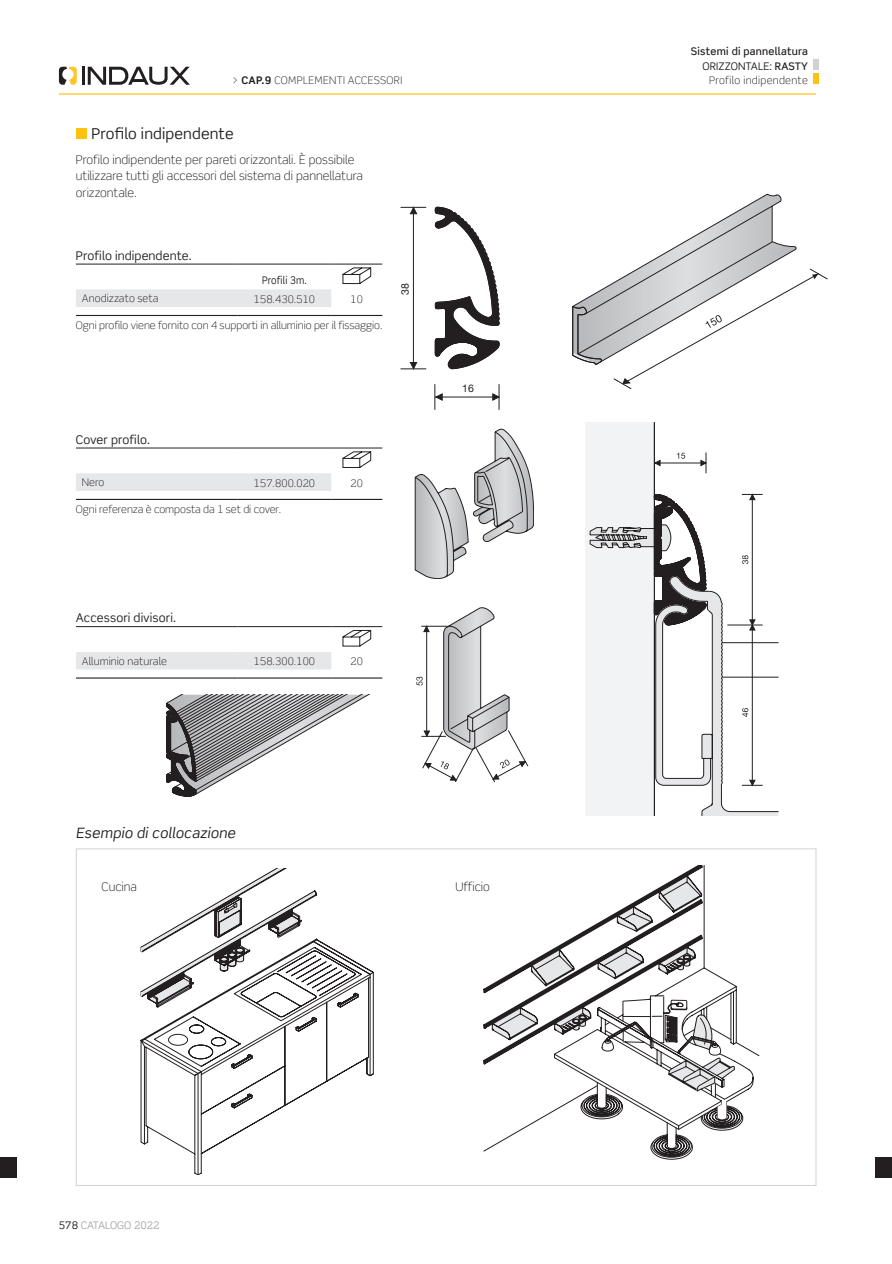
<style>
.page{position:relative;width:892px;height:1264px;background:#fff}
.page>*{position:absolute;margin:0;border:0;box-sizing:border-box;transform-origin:0 0}
.TITULU_2{font:15px "Scene Pro";letter-spacing:.01em;color:#231f20}
.TITULU_3{font:italic 14.25px "Scene Pro";letter-spacing:.01em;color:#231f20}
.descripción{font:300 12px/16.5px "Scene Pro";color:#231f20}
.tabl__TITULO{font:12px "Scene Pro";letter-spacing:.005em;color:#231f20}
.notas{font:300 10.5px "Scene Pro";color:#231f20}
.tabl__texto{font:300 10.5px "Scene Pro";letter-spacing:.01em;color:#231f20}
.notas-2{font:300 10.5px "Scene Pro";letter-spacing:.03em;color:#231f20}
.cab__TITULU_Ø{font:500 10.5px "Scene Pro";letter-spacing:.02em;color:#231f20}
.cab__TITULU_2{font:300 10.5px "Scene Pro";letter-spacing:.03em;color:#231f20}
.cab__TITULU_1{font:10.5px "Scene Pro";letter-spacing:.01em;color:#231f20}
.t1{font:10.5px "Scene Pro";color:#a8a9ad}
.tabl__titulillo{font:10.5px "Scene Pro";letter-spacing:.01em;color:#231f20;scale:.9 1}
.t2{font:10.5px "Helvetica Neue";color:#231f20}
.s1{font-weight:700}
.s2{color:#231f20}
.s3{font-weight:500}
</style>
<div class="page">
<div style="left:813px;top:59px;width:5px;height:11px;background:#d1d2d4"></div>
<div style="left:813px;top:73px;width:5px;height:11px;background:#fec210"></div>
<hr style="left:59px;top:93px;width:756px;height:2px;background:#fec210">
<svg style="left:59px;top:67px;width:18px;height:18px"></svg>
<hr style="left:82px;top:67px;width:3px;height:18px;background:#231f20">
<svg style="left:88px;top:67px;width:102px;height:18px"></svg>
<div style="left:76px;top:291px;width:255px;height:16px;background:#e6e7e9"></div>
<hr style="left:76px;top:264px;width:161px;height:1px;background:#231f20">
<hr style="left:237px;top:264px;width:94px;height:1px;background:#231f20">
<hr style="left:331px;top:264px;width:51px;height:1px;background:#231f20">
<hr style="left:76px;top:315px;width:161px;height:1px;background:#231f20">
<hr style="left:237px;top:315px;width:94px;height:1px;background:#231f20">
<hr style="left:331px;top:315px;width:51px;height:1px;background:#231f20">
<hr style="left:76px;top:290px;width:161px;height:1px;background:#e6e7e9">
<hr style="left:237px;top:290px;width:94px;height:1px;background:#e6e7e9">
<svg style="left:342px;top:267px;width:29px;height:17px"></svg>
<div style="left:76px;top:475px;width:255px;height:16px;background:#e6e7e9"></div>
<hr style="left:76px;top:448px;width:161px;height:1px;background:#231f20">
<hr style="left:237px;top:448px;width:94px;height:1px;background:#231f20">
<hr style="left:331px;top:448px;width:51px;height:1px;background:#231f20">
<hr style="left:76px;top:499px;width:161px;height:1px;background:#231f20">
<hr style="left:237px;top:499px;width:94px;height:1px;background:#231f20">
<hr style="left:331px;top:499px;width:51px;height:1px;background:#231f20">
<hr style="left:76px;top:474px;width:161px;height:1px;background:#e6e7e9">
<hr style="left:237px;top:474px;width:94px;height:1px;background:#e6e7e9">
<svg style="left:342px;top:451px;width:29px;height:17px"></svg>
<hr style="left:413px;top:208px;width:1px;height:159px;background:#231f20">
<svg style="left:400px;top:207px;width:26px;height:7px"></svg>
<svg style="left:400px;top:362px;width:26px;height:8px"></svg>
<hr style="left:435px;top:397px;width:64px;height:1px;background:#231f20">
<svg style="left:492px;top:384px;width:8px;height:26px"></svg>
<svg style="left:434px;top:384px;width:8px;height:26px"></svg>
<svg style="left:434px;top:207px;width:66px;height:162px"></svg>
<svg style="left:415px;top:429px;width:119px;height:150px"></svg>
<svg style="left:416px;top:607px;width:112px;height:174px"></svg>
<div style="left:76px;top:653px;width:255px;height:16px;background:#e6e7e9"></div>
<hr style="left:76px;top:626px;width:161px;height:1px;background:#231f20">
<hr style="left:237px;top:626px;width:94px;height:1px;background:#231f20">
<hr style="left:331px;top:626px;width:51px;height:1px;background:#231f20">
<hr style="left:76px;top:677px;width:161px;height:1px;background:#231f20">
<hr style="left:237px;top:677px;width:94px;height:1px;background:#231f20">
<hr style="left:331px;top:677px;width:51px;height:1px;background:#231f20">
<hr style="left:76px;top:652px;width:161px;height:1px;background:#e6e7e9">
<hr style="left:237px;top:652px;width:94px;height:1px;background:#e6e7e9">
<svg style="left:342px;top:630px;width:29px;height:16px"></svg>
<div style="left:585px;top:422px;width:69px;height:394px;background:#f2f3f4"></div>
<hr style="left:654px;top:463px;width:51px;height:1px;background:#231f20">
<hr style="left:653px;top:422px;width:1px;height:394px;background:#231f20">
<svg style="left:654px;top:460px;width:6px;height:6px"></svg>
<svg style="left:700px;top:452px;width:6px;height:21px"></svg>
<svg style="left:589px;top:494px;width:189px;height:322px"></svg>
<svg style="left:194px;top:970px;width:179px;height:204px"></svg>
<svg style="left:141px;top:868px;width:229px;height:286px"></svg>
<svg style="left:483px;top:865px;width:270px;height:294px"></svg>
<svg style="left:572px;top:194px;width:255px;height:195px"></svg>
<svg style="left:166px;top:695px;width:203px;height:101px"></svg>
<div style="left:76px;top:128px;width:11px;height:11px;background:#fec210"></div>
<div style="left:875px;top:1157px;width:16px;height:20px;background:#231f20"></div>
<div style="left:0;top:1157px;width:17px;height:20px;background:#231f20"></div>
<p class="notas-2" style="left:232px;top:74px;width:171px">&gt; <span class="s1">CAP.9</span> COMPLEMENTI ACCESSORI</p>
<p class="TITULU_2" style="left:91px;top:124px;width:144px">Profilo indipendente</p>
<p class="descripción" style="left:76px;top:151px;width:288px">Profilo indipendente per pareti orizzontali. È possibile utilizzare tutti gli accessori del sistema di pannellatura orizzontale.</p>
<p class="tabl__TITULO" style="left:76px;top:248px;width:117px">Profilo indipendente.</p>
<p class="tabl__titulillo" style="left:262px;top:273px;width:51px">Profili 3m.</p>
<p class="tabl__texto" style="left:82px;top:292px;width:78px">Anodizzato seta</p>
<p class="notas" style="left:76px;top:319px;width:308px">Ogni profilo viene fornito con 4 supporti in alluminio per il fissaggio.</p>
<p class="tabl__texto" style="left:254px;top:292px;width:63px">158.430.510</p>
<p class="tabl__texto" style="left:350px;top:292px;width:14px">10</p>
<p class="t2" style="left:398px;top:295px;width:13px;rotate:-90deg">38</p>
<p class="tabl__TITULO" style="left:76px;top:432px;width:76px">Cover profilo.</p>
<p class="tabl__texto" style="left:82px;top:476px;width:24px">Nero</p>
<p class="notas" style="left:76px;top:503px;width:206px">Ogni referenza è composta da 1 set di cover.</p>
<p class="tabl__texto" style="left:254px;top:476px;width:63px">157.800.020</p>
<p class="tabl__texto" style="left:350px;top:476px;width:14px">20</p>
<p class="tabl__TITULO" style="left:76px;top:610px;width:101px">Accessori divisori.</p>
<p class="tabl__texto" style="left:82px;top:655px;width:86px">Alluminio naturale</p>
<p class="tabl__texto" style="left:254px;top:655px;width:63px">158.300.100</p>
<p class="tabl__texto" style="left:350px;top:655px;width:14px">20</p>
<p class="t2" style="left:462px;top:382px;width:13px">16</p>
<p class="TITULU_3" style="left:76px;top:824px;width:161px">Esempio di collocazione</p>
<p class="descripción" style="left:101px;top:879px;width:37px">Cucina</p>
<p class="descripción" style="left:455px;top:879px;width:36px">Ufficio</p>
<p class="t1" style="left:59px;top:1218px;width:102px"><span class="s2">578</span> CATALOGO 2022</p>
<p class="cab__TITULU_Ø" style="left:690px;top:44px;width:118px">Sistemi di pannellatura</p>
<p class="cab__TITULU_1" style="left:702px;top:59px;width:107px">ORIZZONTALE: <span class="s3">RASTY</span></p>
<p class="cab__TITULU_2" style="left:709px;top:74px;width:100px">Profilo indipendente</p>
</div>
